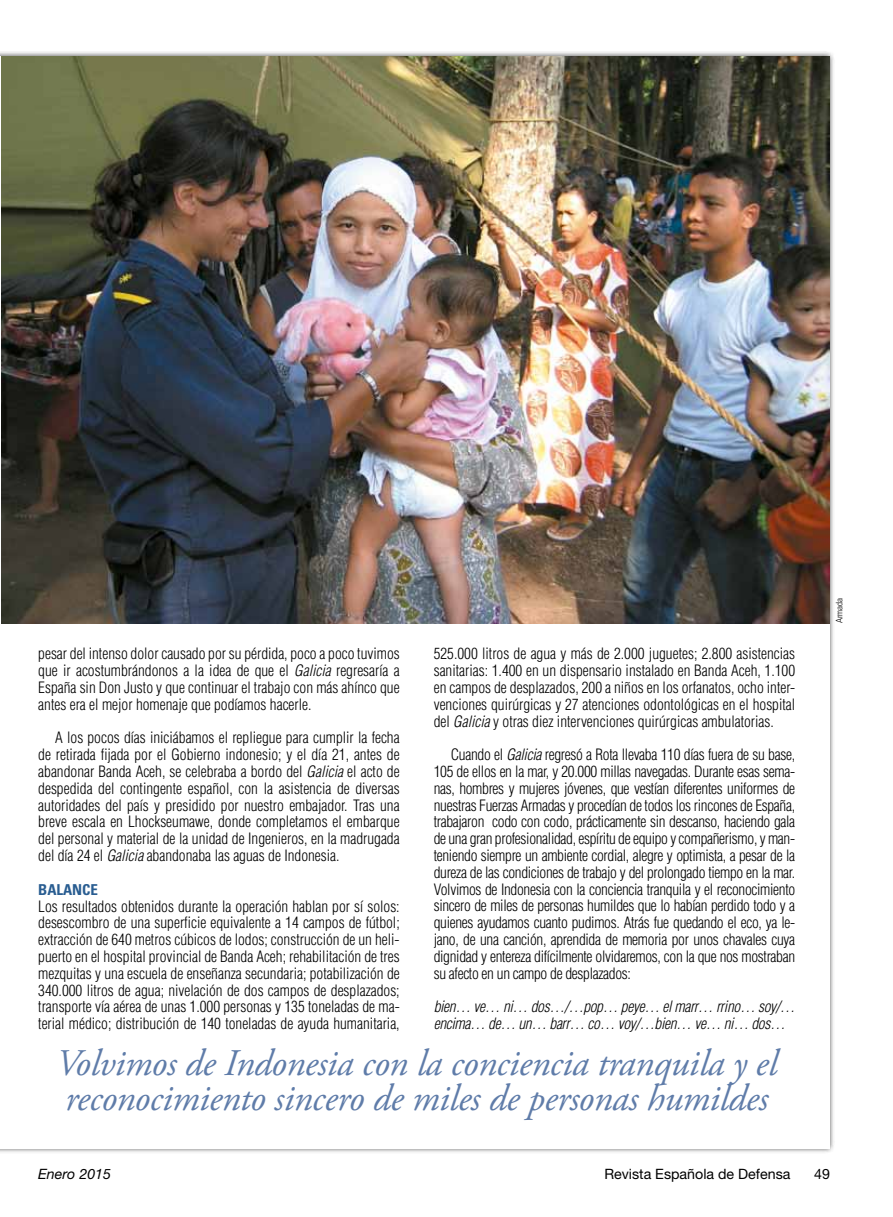
<style>
.page{position:relative;width:893px;height:1217px;background:#fff}
.page>*{position:absolute;margin:0;border:0;box-sizing:border-box;transform-origin:0 0}
.t1{font:italic 37.5px/34.5px "Adobe Garamond Pro";letter-spacing:-.01em;color:#5f7ca9}
.t2{font:300 condensed 15.3px/16.8px "Helvetica";color:#000;text-align:justify}
.t3{font:italic 300 condensed 15.3px/16.8px "Helvetica";letter-spacing:-.02em;color:#000}
.t4{font:700 condensed 15px "Univers";letter-spacing:-.005em;color:#295d91}
.t5{font:14.25px "Helvetica Neue";color:#000}
.t6{font:italic 14.25px "Helvetica Neue";color:#000}
.t7{font:300 condensed 9px "Univers";letter-spacing:-.005em;color:#000}
.s1{font-style:italic}
</style>
<div class="page">
<img style="left:2px;top:56px;width:827px;height:567px">
<p class="t2" style="left:434px;top:645px;width:363px">525.000 litros de agua y más de 2.000 juguetes; 2.800 asistencias sanitarias: 1.400 en un dispensario instalado en Banda Aceh, 1.100 en campos de desplazados, 200 a niños en los orfanatos, ocho inter&shy;venciones quirúrgicas y 27 atenciones odontológicas en el hospital del <span class="s1">Galicia</span> y otras diez intervenciones quirúrgicas ambulatorias.</p>
<p class="t2" style="left:434px;top:746px;width:363px;text-indent:17px">Cuando el <span class="s1">Galicia</span> regresó a Rota llevaba 110 días fuera de su base, 105 de ellos en la mar, y 20.000 millas navegadas. Durante esas sema&shy;nas, hombres y mujeres jóvenes, que vestían diferentes uniformes de nuestras Fuerzas Armadas y procedían de todos los rincones de España, trabajaron codo con codo, prácticamente sin descanso, haciendo gala de una gran profesionalidad, espíritu de equipo y compañerismo, y man&shy;teniendo siempre un ambiente cordial, alegre y optimista, a pesar de la dureza de las condiciones de trabajo y del prolongado tiempo en la mar.<br>Volvimos de Indonesia con la conciencia tranquila y el reconocimiento sincero de miles de personas humildes que lo habían perdido todo y a quienes ayudamos cuanto pudimos. Atrás fue quedando el eco, ya le&shy;jano, de una canción, aprendida de memoria por unos chavales cuya dignidad y entereza difícilmente olvidaremos, con la que nos mostraban su afecto en un campo de desplazados:</p>
<p class="t3" style="left:434px;top:998px;width:363px">bien… ve… ni… dos…/…pop… peye… el marr… rrino… soy/… encima… de… un… barr… co… voy/…bien… ve… ni… dos…</p>
<h1 class="t1" style="left:56px;top:1047px;width:723px">Volvimos de Indonesia con la conciencia tranquila y el reconocimiento sincero de miles de personas humildes</h1>
<p class="t2" style="left:38px;top:645px;width:363px">pesar del intenso dolor causado por su pérdida, poco a poco tuvimos que ir acostumbrándonos a la idea de que el <span class="s1">Galicia</span> regresaría a España sin Don Justo y que continuar el trabajo con más ahínco que antes era el mejor homenaje que podíamos hacerle.</p>
<p class="t2" style="left:38px;top:729px;width:363px;text-indent:17px">A los pocos días iniciábamos el repliegue para cumplir la fecha de retirada fijada por el Gobierno indonesio; y el día 21, antes de abandonar Banda Aceh, se celebraba a bordo del <span class="s1">Galicia</span> el acto de despedida del contingente español, con la asistencia de diversas autoridades del país y presidido por nuestro embajador. Tras una breve escala en Lhockseumawe, donde completamos el embarque del personal y material de la unidad de Ingenieros, en la madrugada del día 24 el <span class="s1">Galicia</span> abandonaba las aguas de Indonesia.</p>
<p class="t4" style="left:38px;top:879px;width:61px">BALANCE</p>
<p class="t2" style="left:38px;top:897px;width:363px">Los resultados obtenidos durante la operación hablan por sí solos: desescombro de una superficie equivalente a 14 campos de fútbol; extracción de 640 metros cúbicos de lodos; construcción de un heli&shy;puerto en el hospital provincial de Banda Aceh; rehabilitación de tres mezquitas y una escuela de enseñanza secundaria; potabilización de 340.000 litros de agua; nivelación de dos campos de desplazados; transporte vía aérea de unas 1.000 personas y 135 toneladas de ma&shy;terial médico; distribución de 140 toneladas de ayuda humanitaria,</p>
<p class="t7" style="left:834px;top:623px;width:27px;rotate:-90deg">Armada</p>
<p class="t6" style="left:38px;top:1164px;width:74px">Enero 2015</p>
<p class="t5" style="left:604px;top:1164px;width:188px">Revista Española de Defensa</p>
<p class="t5" style="left:814px;top:1164px;width:17px">49</p>
</div>
